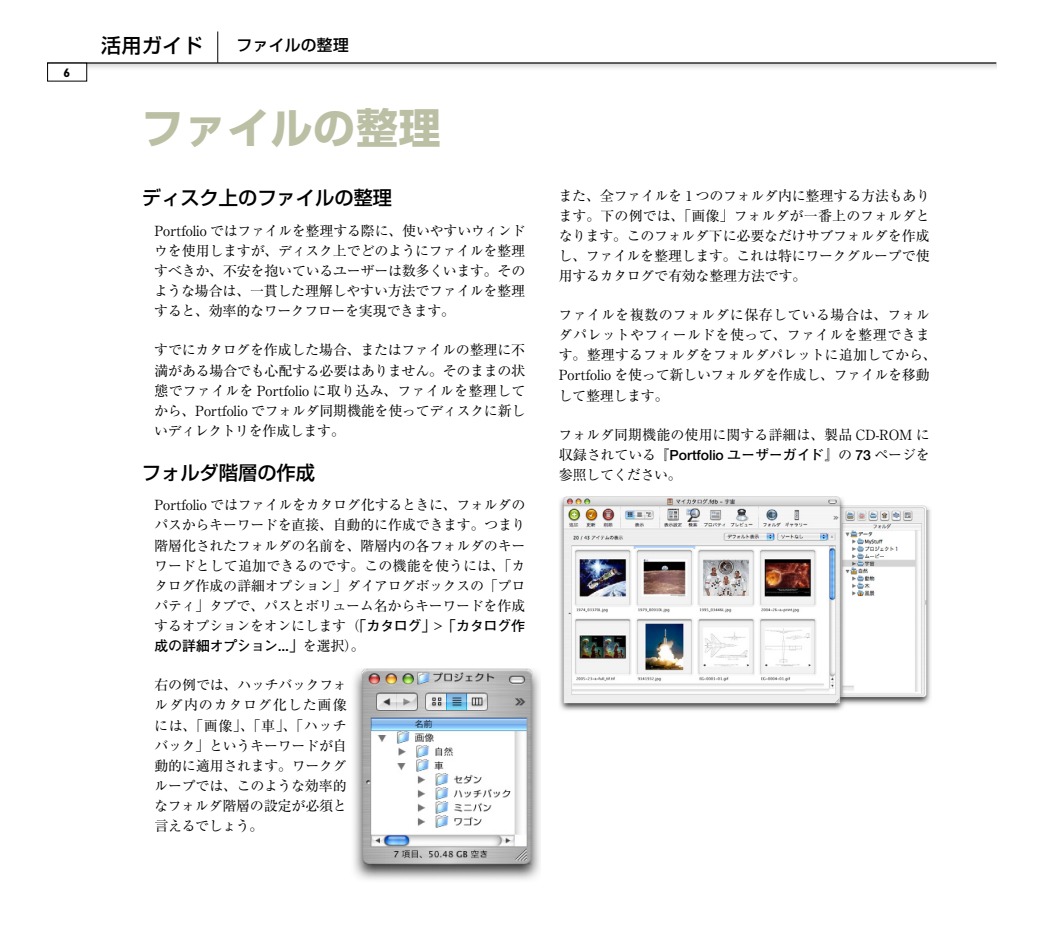
<style>
.page{position:relative;width:1040px;height:945px;background:#fff}
.page>*{position:absolute;margin:0;border:0;box-sizing:border-box;transform-origin:0 0}
.t1{font:700 42px "Shin Go";letter-spacing:.02em;color:#bbc0a5}
.t2{font:500 19.95px "Shin Go";letter-spacing:.025em;color:#000}
.t3{font:500 19.25px "Shin Go";color:#000}
.t4{font:500 15.75px "Shin Go";letter-spacing:.02em;color:#000}
.BODY_TEXT{font:14px/20.1px "Ryumin";letter-spacing:-.015em;color:#000;text-align:justify}
.BODY_TEXT-2{font:14px/20.1px "Ryumin";letter-spacing:.005em;color:#000}
.t5{font:700 12.25px "Gill Sans";color:#000}
.s1{font-family:"Futo Go B101";font-weight:700}
</style>
<div class="page">
<svg style="left:87px;top:64px;width:909px;height:8px"></svg>
<hr style="left:47px;top:63px;width:949px;height:1px;background:#000">
<div style="left:47px;top:63px;width:40px;height:19px;border:1px solid #000"></div>
<hr style="left:217px;top:32px;width:1px;height:31px;background:#000">
<img style="left:353px;top:668px;width:187px;height:212px">
<img style="left:559px;top:496px;width:372px;height:215px">
<p class="t5" style="left:64px;top:66px;width:8px">6</p>
<p class="t2" style="left:101px;top:32px;width:103px">活用ガイド</p>
<p class="t4" style="left:237px;top:35px;width:114px">ファイルの整理</p>
<h1 class="t1" style="left:142px;top:100px;width:301px">ファイルの整理</h1>
<h2 class="t3" style="left:142px;top:185px;width:252px">ディスク上のファイルの整理</h2>
<p class="BODY_TEXT" style="left:154px;top:220px;width:373px">Portfolio ではファイルを整理する際に、使いやすいウィンドウを使用しますが、ディスク上でどのようにファイルを整理すべきか、不安を抱いているユーザーは数多くいます。そのような場合は、一貫した理解しやすい方法でファイルを整理すると、効率的なワークフローを実現できます。</p>
<p class="BODY_TEXT" style="left:154px;top:340px;width:372px">すでにカタログを作成した場合、またはファイルの整理に不満がある場合でも心配する必要はありません。そのままの状態でファイルを Portfolio に取り込み、ファイルを整理してから、Portfolio でフォルダ同期機能を使ってディスクに新しいディレクトリを作成します。</p>
<h2 class="t3" style="left:142px;top:460px;width:175px">フォルダ階層の作成</h2>
<p class="BODY_TEXT" style="left:154px;top:495px;width:373px">Portfolio ではファイルをカタログ化するときに、フォルダのパスからキーワードを直接、自動的に作成できます。つまり階層化されたフォルダの名前を、階層内の各フォルダのキーワードとして追加できるのです。この機能を使うには、「カタログ作成の詳細オプション」ダイアログボックスの「プロパティ」タブで、パスとボリューム名からキーワードを作成するオプションをオンにします（<span class="s1">「カタログ」</span>&gt; <span class="s1">「カタログ作成の詳細オプション...」</span>を選択）。</p>
<p class="BODY_TEXT" style="left:154px;top:675px;width:194px">右の例では、ハッチバックフォルダ内のカタログ化した画像には、「画像」、「車」、「ハッチバック」というキーワードが自動的に適用されます。ワークグループでは、このような効率的なフォルダ階層の設定が必須と言えるでしょう。</p>
<p class="BODY_TEXT" style="left:558px;top:185px;width:373px">また、全ファイルを 1 つのフォルダ内に整理する方法もあります。下の例では、「画像」フォルダが一番上のフォルダとなります。このフォルダ下に必要なだけサブフォルダを作成し、ファイルを整理します。これは特にワークグループで使用するカタログで有効な整理方法です。</p>
<p class="BODY_TEXT-2" style="left:558px;top:305px;width:380px">ファイルを複数のフォルダに保存している場合は、フォルダパレットやフィールドを使って、ファイルを整理できます。整理するフォルダをフォルダパレットに追加してから、<br>Portfolio を使って新しいフォルダを作成し、ファイルを移動して整理します。</p>
<p class="BODY_TEXT" style="left:558px;top:424px;width:373px">フォルダ同期機能の使用に関する詳細は、製品 CD-ROM に収録されている<span class="s1">『Portfolio ユーザーガイド』</span>の <span class="s1">73</span> ページを参照してください。</p>
</div>
